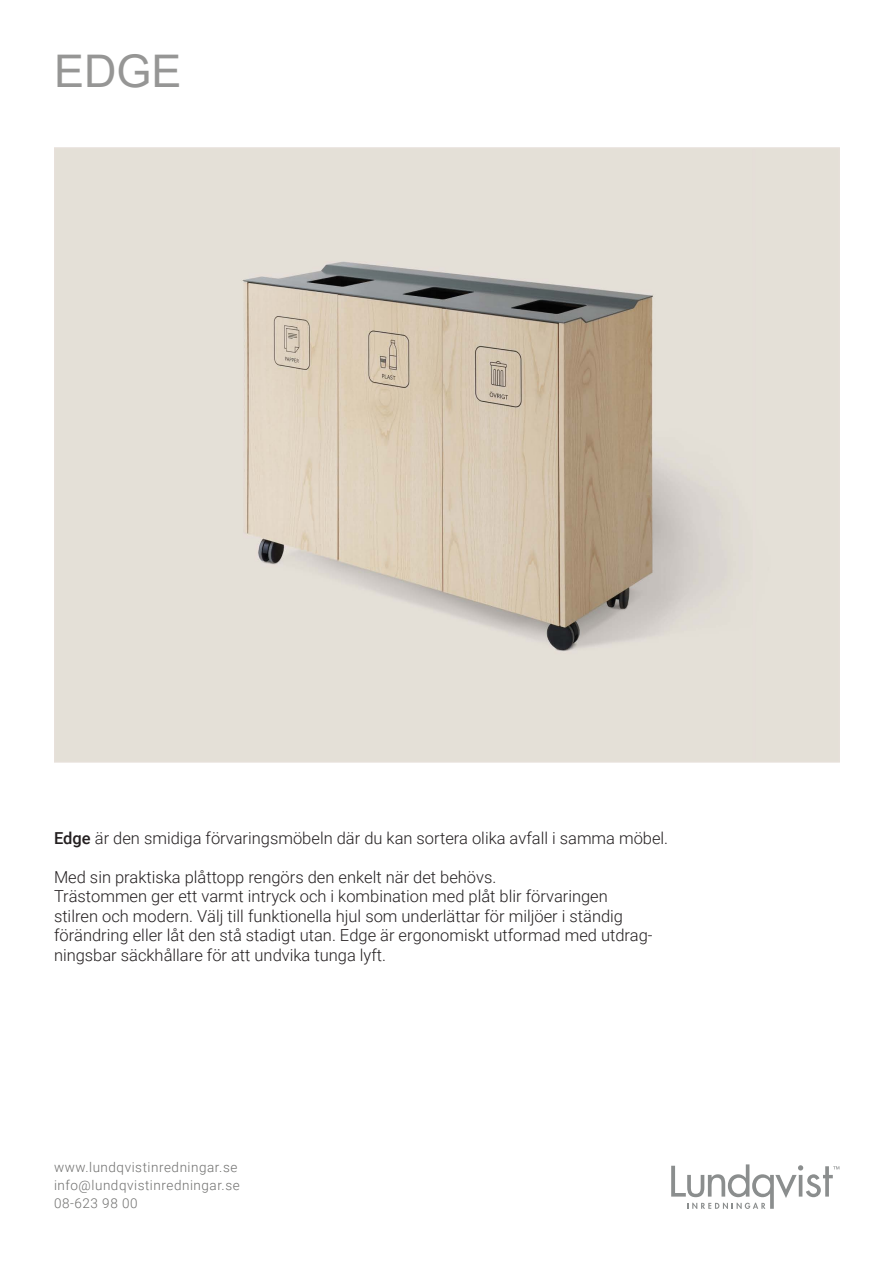
<style>
.page{position:relative;width:893px;height:1263px;background:#fff}
.page>*{position:absolute;margin:0;border:0;box-sizing:border-box;transform-origin:0 0}
.t1{font:45px "Arial";color:#969695}
.t2{font:300 16.5px/19.5px "Roboto";color:#231f20}
.t3{font:300 13.5px "Roboto";letter-spacing:.04em;color:#70706f}
.s1{font-weight:500}
</style>
<div class="page">
<svg style="left:671px;top:1164px;width:168px;height:45px"></svg>
<img style="left:57px;top:150px;width:780px;height:610px">
<div style="left:751px;top:147px;width:6px;height:615px;background:#e4ded7"></div>
<p class="t1" style="left:54px;top:40px;width:129px">EDGE</p>
<p class="t2" style="left:54px;top:827px;width:616px"><span class="s1">Edge</span> är den smidiga förvaringsmöbeln där du kan sortera olika avfall i samma möbel.</p>
<p class="t2" style="left:54px;top:866px;width:444px">Med sin praktiska plåttopp rengörs den enkelt när det behövs.</p>
<p class="t2" style="left:54px;top:886px;width:555px">Trästommen ger ett varmt intryck och i kombination med plåt blir förvaringen</p>
<p class="t2" style="left:54px;top:905px;width:571px">stilren och modern. Välj till funktionella hjul som underlättar för miljöer i ständig</p>
<p class="t2" style="left:54px;top:925px;width:600px">förändring eller låt den stå stadigt utan. Edge är ergonomiskt utformad med utdrag&shy;ningsbar säckhållare för att undvika tunga lyft.</p>
<p class="t3" style="left:54px;top:1158px;width:185px">www.lundqvistinredningar.se</p>
<p class="t3" style="left:54px;top:1176px;width:187px">info@lundqvistinredningar.se</p>
<p class="t3" style="left:54px;top:1194px;width:85px">08-623 98 00</p>
</div>
